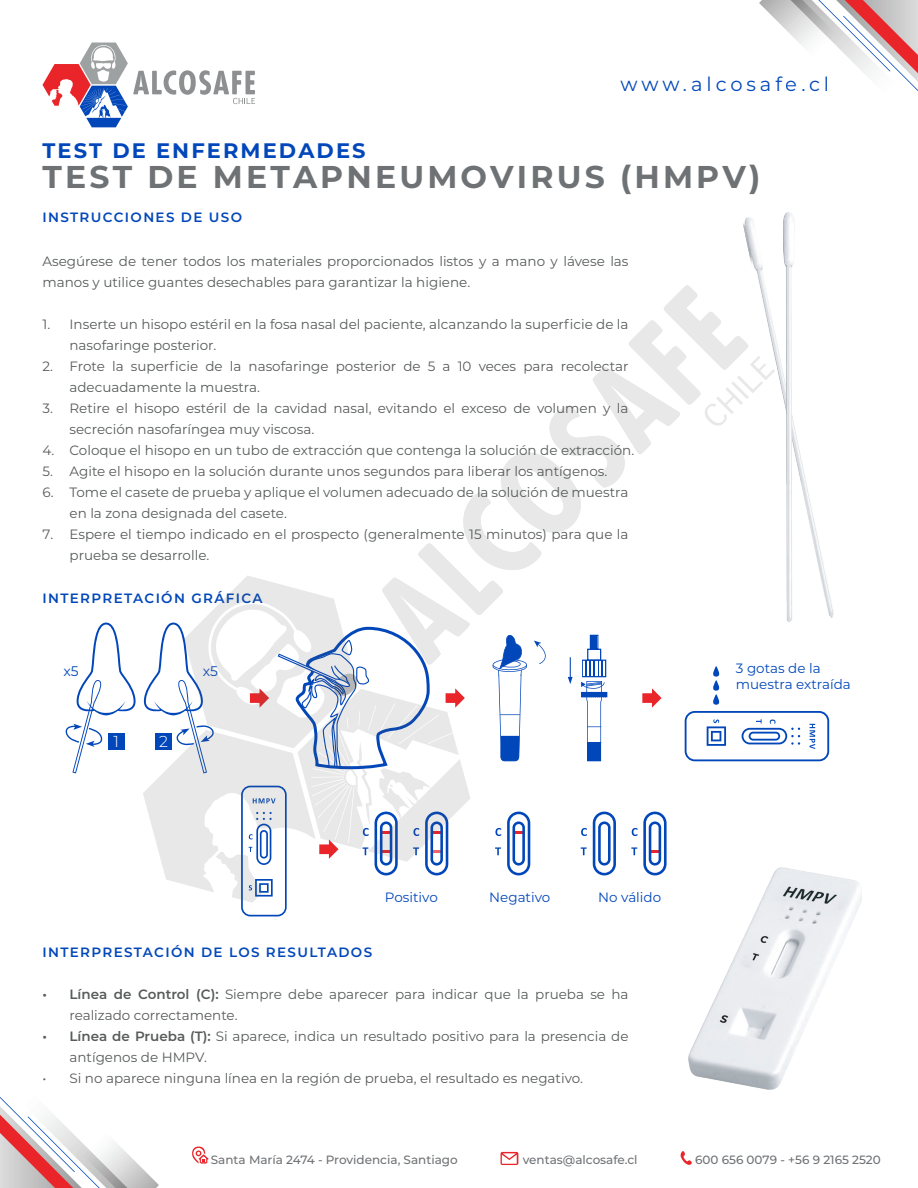
<style>
.page{position:relative;width:918px;height:1188px;background:#fff}
.page>*{position:absolute;margin:0;border:0;box-sizing:border-box;transform-origin:0 0}
.t1{font:700 31.5px "Montserrat";letter-spacing:.1em;color:#6f7275}
.t2{font:700 21px "Montserrat";letter-spacing:.1em;color:#0247ba}
.t3{font:19.5px "Montserrat";letter-spacing:.195em;color:#0247ba}
.t4{font:300 15.9px "Montserrat";color:#fff}
.t5{font:13.95px "Montserrat";color:#0247ba}
.t6{font:13.5px/21px "Montserrat";color:#585b5b}
.t7{font:600 13.5px "Montserrat";letter-spacing:.1em;color:#0247ba}
.t8{font:13.5px/16.5px "Montserrat";color:#0247ba}
.t9{font:500 12px "Montserrat";color:#6f7275}
.s1{font-weight:600}
</style>
<div class="page">
<img style="left:743px;top:217px;width:91px;height:401px">
<img style="left:783px;top:212px;width:12px;height:73px">
<svg style="left:65px;top:623px;width:71px;height:150px"></svg>
<img style="left:688px;top:876px;width:174px;height:213px">
<svg style="left:143px;top:285px;width:686px;height:631px"></svg>
<svg style="left:43px;top:43px;width:212px;height:84px"></svg>
<svg style="left:501px;top:1152px;width:17px;height:13px"></svg>
<svg style="left:192px;top:1147px;width:17px;height:17px"></svg>
<svg style="left:680px;top:1151px;width:12px;height:14px"></svg>
<svg style="left:0;top:1097px;width:159px;height:91px"></svg>
<svg style="left:759px;top:0;width:159px;height:91px"></svg>
<h2 class="t2" style="left:43px;top:136px;width:325px">TEST DE ENFERMEDADES</h2>
<h3 class="t3" style="left:621px;top:70px;width:210px">www.alcosafe.cl</h3>
<h1 class="t1" style="left:43px;top:154px;width:719px">TEST DE METAPNEUMOVIRUS (HMPV)</h1>
<p class="t7" style="left:43px;top:208px;width:201px">INSTRUCCIONES DE USO</p>
<p class="t6" style="left:43px;top:250px;width:588px">Asegúrese de tener todos los materiales proporcionados listos y a mano y lávese las manos y utilice guantes desechables para garantizar la higiene.</p>
<p class="t6" style="left:70px;top:313px;width:561px;text-indent:-27px">1. Inserte un hisopo estéril en la fosa nasal del paciente, alcanzando la superficie de la nasofaringe posterior.</p>
<p class="t6" style="left:70px;top:355px;width:561px;text-indent:-27px">2. Frote la superficie de la nasofaringe posterior de 5 a 10 veces para recolectar adecuadamente la muestra.</p>
<p class="t6" style="left:70px;top:397px;width:560px;text-indent:-27px">3. Retire el hisopo estéril de la cavidad nasal, evitando el exceso de volumen y la secreción nasofaríngea muy viscosa.</p>
<p class="t6" style="left:43px;top:439px;width:593px">4. Coloque el hisopo en un tubo de extracción que contenga la solución de extracción.</p>
<p class="t6" style="left:43px;top:460px;width:566px">5. Agite el hisopo en la solución durante unos segundos para liberar los antígenos.</p>
<p class="t6" style="left:70px;top:481px;width:560px;text-indent:-27px">6. Tome el casete de prueba y aplique el volumen adecuado de la solución de muestra en la zona designada del casete.</p>
<p class="t6" style="left:70px;top:523px;width:561px;text-indent:-27px">7. Espere el tiempo indicado en el prospecto (generalmente 15 minutos) para que la prueba se desarrolle.</p>
<p class="t7" style="left:43px;top:589px;width:222px">INTERPRETACIÓN GRÁFICA</p>
<p class="t5" style="left:64px;top:661px;width:17px">x5</p>
<p class="t5" style="left:203px;top:661px;width:17px">x5</p>
<p class="t4" style="left:114px;top:730px;width:7px">1</p>
<p class="t4" style="left:159px;top:730px;width:10px">2</p>
<p class="t8" style="left:385px;top:888px;width:54px">Positivo</p>
<p class="t8" style="left:489px;top:888px;width:63px">Negativo</p>
<p class="t8" style="left:598px;top:888px;width:64px">No válido</p>
<p class="t7" style="left:43px;top:943px;width:331px">INTERPRESTACIÓN DE LOS RESULTADOS</p>
<p class="t6" style="left:70px;top:984px;width:561px;text-indent:-27px"><span class="s1">• Línea de Control (C):</span> Siempre debe aparecer para indicar que la prueba se ha realizado correctamente.</p>
<p class="t6" style="left:70px;top:1026px;width:561px;text-indent:-27px"><span class="s1">• Línea de Prueba (T):</span> Si aparece, indica un resultado positivo para la presencia de antígenos de HMPV.</p>
<p class="t6" style="left:43px;top:1068px;width:542px">• Si no aparece ninguna línea en la región de prueba, el resultado es negativo.</p>
<p class="t8" style="left:736px;top:659px;width:117px">3 gotas de la muestra extraída</p>
<p class="t9" style="left:211px;top:1151px;width:248px">Santa María 2474 - Providencia, Santiago</p>
<p class="t9" style="left:523px;top:1151px;width:116px">ventas@alcosafe.cl</p>
<p class="t9" style="left:695px;top:1151px;width:187px">600 656 0079 - +56 9 2165 2520</p>
</div>
